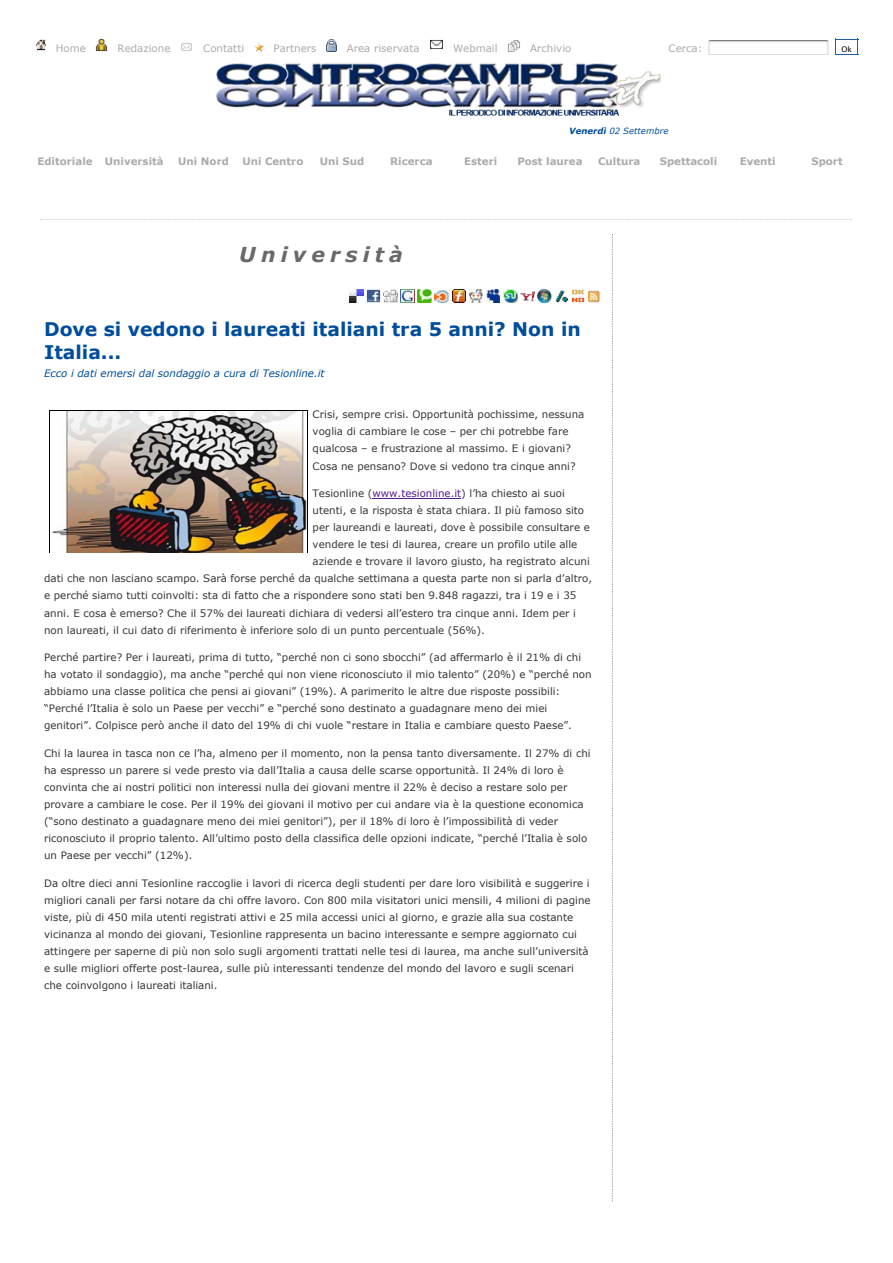
<style>
.page{position:relative;width:893px;height:1263px;background:#fff}
.page>*{position:absolute;margin:0;border:0;box-sizing:border-box;transform-origin:0 0}
.t1{font:italic 700 20.55px "Verdana";letter-spacing:.25em;color:#696969}
.t2{font:700 18.75px/23.1px "Verdana";color:#004d9b}
.t3{font:10.2px/17.1px "Verdana";color:#363636}
.t4{font:700 10.2px "Verdana";color:#ababab}
.t5{font:10.2px "Verdana";color:#ababab}
.t6{font:italic 10.2px "Verdana";color:#004d9b}
.t7{font:italic 8.55px "Verdana";color:#004d9b}
.t8{font:7.65px "Lucida Grande";color:#000}
.s1{font-weight:700}
.s2{color:#551a8b}
</style>
<div class="page">
<hr style="left:710px;top:40px;width:116px;height:1px;background:#7c7c7c">
<hr style="left:710px;top:41px;width:116px;height:1px;background:#c3c3c3">
<hr style="left:710px;top:54px;width:116px;height:1px;background:#ddd">
<svg style="left:708px;top:40px;width:2px;height:15px"></svg>
<svg style="left:826px;top:40px;width:2px;height:15px"></svg>
<svg style="left:835px;top:39px;width:23px;height:16px"></svg>
<svg style="left:36px;top:39px;width:10px;height:12px"></svg>
<svg style="left:95px;top:39px;width:12px;height:13px"></svg>
<svg style="left:181px;top:43px;width:11px;height:8px"></svg>
<svg style="left:254px;top:42px;width:10px;height:10px"></svg>
<svg style="left:326px;top:40px;width:10px;height:12px"></svg>
<img style="left:430px;top:40px;width:13px;height:9px">
<svg style="left:508px;top:40px;width:12px;height:12px"></svg>
<img style="left:216px;top:63px;width:445px;height:53px">
<svg style="left:40px;top:219px;width:812px;height:1px"></svg>
<img style="left:349px;top:289px;width:14px;height:14px">
<img style="left:366px;top:289px;width:14px;height:14px">
<img style="left:383px;top:289px;width:14px;height:14px">
<img style="left:401px;top:289px;width:13px;height:14px">
<img style="left:418px;top:289px;width:13px;height:14px">
<img style="left:435px;top:290px;width:13px;height:13px">
<img style="left:452px;top:289px;width:13px;height:14px">
<img style="left:469px;top:289px;width:14px;height:14px">
<img style="left:486px;top:289px;width:14px;height:14px">
<img style="left:503px;top:289px;width:14px;height:14px">
<img style="left:520px;top:291px;width:14px;height:11px">
<img style="left:537px;top:289px;width:14px;height:14px">
<img style="left:555px;top:290px;width:13px;height:13px">
<img style="left:571px;top:289px;width:14px;height:14px">
<svg style="left:589px;top:290px;width:11px;height:12px"></svg>
<hr style="left:49px;top:552px;width:258px;height:1px;background:#000">
<hr style="left:49px;top:411px;width:1px;height:142px;background:#000">
<hr style="left:306px;top:411px;width:1px;height:142px;background:#000">
<img style="left:52px;top:411px;width:254px;height:141px">
<hr style="left:372px;top:498px;width:89px;height:1px;background:#551a8b">
<svg style="left:612px;top:234px;width:1px;height:968px"></svg>
<p class="t5" style="left:56px;top:41px;width:32px">Home</p>
<p class="t5" style="left:118px;top:41px;width:54px">Redazione</p>
<p class="t5" style="left:203px;top:41px;width:42px">Contatti</p>
<p class="t5" style="left:273px;top:41px;width:45px">Partners</p>
<p class="t5" style="left:347px;top:41px;width:74px">Area riservata</p>
<p class="t5" style="left:453px;top:41px;width:46px">Webmail</p>
<p class="t5" style="left:530px;top:41px;width:43px">Archivio</p>
<p class="t5" style="left:668px;top:41px;width:35px">Cerca:</p>
<p class="t8" style="left:841px;top:44px;width:12px">Ok</p>
<p class="t7" style="left:569px;top:125px;width:101px"><span class="s1">Venerdì</span> 02 Settembre</p>
<p class="t4" style="left:37px;top:155px;width:128px">Editoriale Università</p>
<p class="t4" style="left:178px;top:155px;width:52px">Uni Nord</p>
<p class="t4" style="left:242px;top:155px;width:63px">Uni Centro</p>
<p class="t4" style="left:320px;top:155px;width:46px">Uni Sud</p>
<p class="t4" style="left:390px;top:155px;width:44px">Ricerca</p>
<p class="t4" style="left:464px;top:155px;width:35px">Esteri</p>
<p class="t4" style="left:517px;top:155px;width:67px">Post laurea</p>
<p class="t4" style="left:598px;top:155px;width:44px">Cultura</p>
<p class="t4" style="left:659px;top:155px;width:59px">Spettacoli</p>
<p class="t4" style="left:739px;top:155px;width:37px">Eventi</p>
<p class="t4" style="left:811px;top:155px;width:33px">Sport</p>
<h1 class="t1" style="left:239px;top:241px;width:165px">Università</h1>
<h2 class="t2" style="left:44px;top:318px;width:538px">Dove si vedono i laureati italiani tra 5 anni? Non in<br>Italia...</h2>
<p class="t6" style="left:44px;top:367px;width:282px">Ecco i dati emersi dal sondaggio a cura di Tesionline.it</p>
<p class="t3" style="left:312px;top:406px;width:273px">Crisi, sempre crisi. Opportunità pochissime, nessuna voglia di cambiare le cose – per chi potrebbe fare qualcosa – e frustrazione al massimo. E i giovani?<br>Cosa ne pensano? Dove si vedono tra cinque anni?</p>
<p class="t3" style="left:312px;top:485px;width:254px">Tesionline (<span class="s2">www.tesionline.it</span>) l’ha chiesto ai suoi</p>
<p class="t3" style="left:312px;top:502px;width:273px">utenti, e la risposta è stata chiara. Il più famoso sito</p>
<p class="t3" style="left:312px;top:519px;width:279px">per laureandi e laureati, dove è possibile consultare e</p>
<p class="t3" style="left:312px;top:536px;width:266px">vendere le tesi di laurea, creare un profilo utile alle</p>
<p class="t3" style="left:312px;top:553px;width:278px">aziende e trovare il lavoro giusto, ha registrato alcuni</p>
<p class="t3" style="left:44px;top:570px;width:549px">dati che non lasciano scampo. Sarà forse perché da qualche settimana a questa parte non si parla d’altro,</p>
<p class="t3" style="left:44px;top:587px;width:534px">e perché siamo tutti coinvolti: sta di fatto che a rispondere sono stati ben 9.848 ragazzi, tra i 19 e i 35</p>
<p class="t3" style="left:44px;top:604px;width:533px">anni. E cosa è emerso? Che il 57% dei laureati dichiara di vedersi all’estero tra cinque anni. Idem per i</p>
<p class="t3" style="left:44px;top:622px;width:442px">non laureati, il cui dato di riferimento è inferiore solo di un punto percentuale (56%).</p>
<p class="t3" style="left:44px;top:649px;width:549px">Perché partire? Per i laureati, prima di tutto, “perché non ci sono sbocchi” (ad affermarlo è il 21% di chi ha votato il sondaggio), ma anche “perché qui non viene riconosciuto il mio talento” (20%) e “perché non abbiamo una classe politica che pensi ai giovani” (19%). A parimerito le altre due risposte possibili: “Perché l’Italia è solo un Paese per vecchi” e “perché sono destinato a guadagnare meno dei miei genitori”. Colpisce però anche il dato del 19% di chi vuole “restare in Italia e cambiare questo Paese”.</p>
<p class="t3" style="left:44px;top:745px;width:548px">Chi la laurea in tasca non ce l’ha, almeno per il momento, non la pensa tanto diversamente. Il 27% di chi ha espresso un parere si vede presto via dall’Italia a causa delle scarse opportunità. Il 24% di loro è convinta che ai nostri politici non interessi nulla dei giovani mentre il 22% è deciso a restare solo per provare a cambiare le cose. Per il 19% dei giovani il motivo per cui andare via è la questione economica (“sono destinato a guadagnare meno dei miei genitori”), per il 18% di loro è l’impossibilità di veder riconosciuto il proprio talento. All’ultimo posto della classifica delle opzioni indicate, “perché l’Italia è solo un Paese per vecchi” (12%).</p>
<p class="t3" style="left:44px;top:875px;width:548px">Da oltre dieci anni Tesionline raccoglie i lavori di ricerca degli studenti per dare loro visibilità e suggerire i migliori canali per farsi notare da chi offre lavoro. Con 800 mila visitatori unici mensili, 4 milioni di pagine viste, più di 450 mila utenti registrati attivi e 25 mila accessi unici al giorno, e grazie alla sua costante vicinanza al mondo dei giovani, Tesionline rappresenta un bacino interessante e sempre aggiornato cui attingere per saperne di più non solo sugli argomenti trattati nelle tesi di laurea, ma anche sull’università e sulle migliori offerte post-laurea, sulle più interessanti tendenze del mondo del lavoro e sugli scenari che coinvolgono i laureati italiani.</p>
</div>
